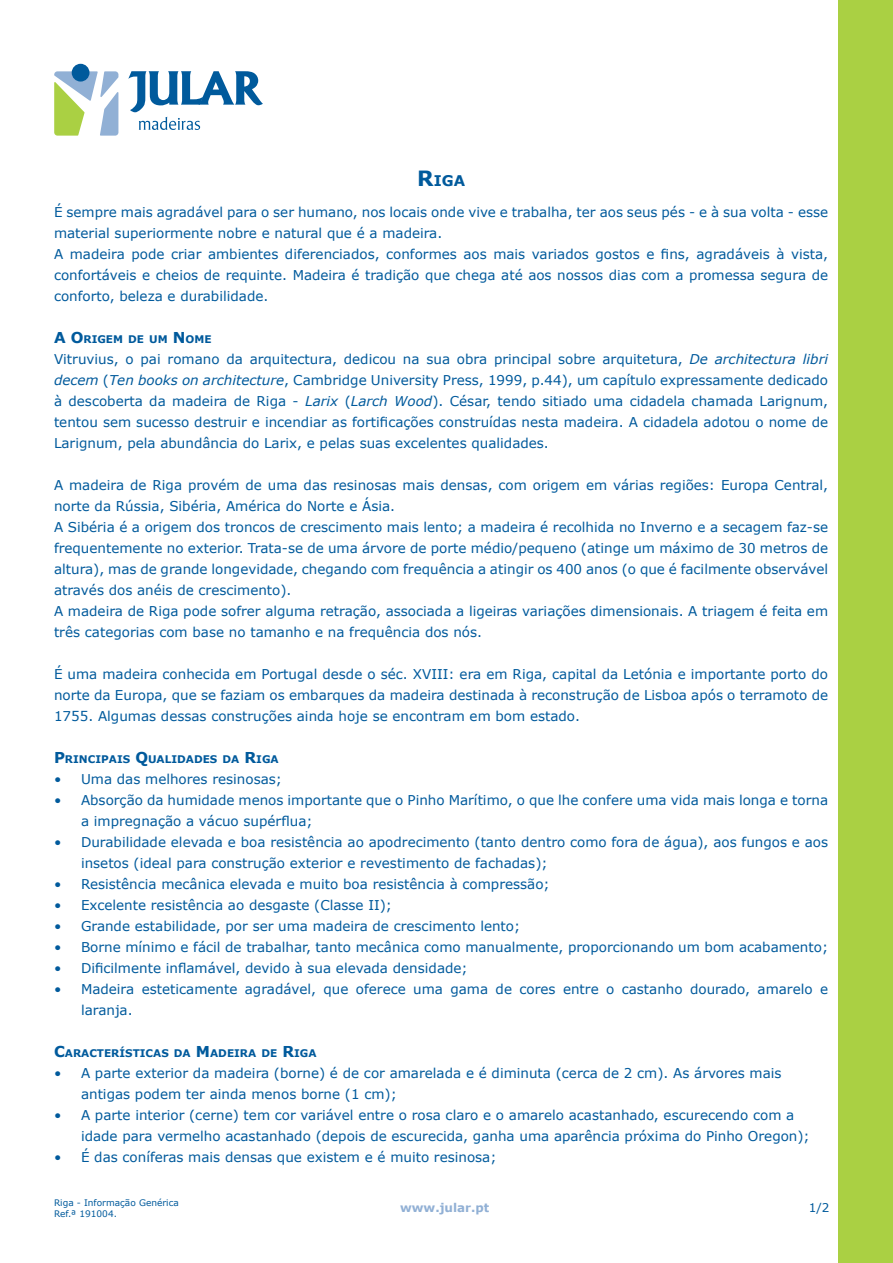
<style>
.page{position:relative;width:893px;height:1263px;background:#fff}
.page>*{position:absolute;margin:0;border:0;box-sizing:border-box;transform-origin:0 0}
.t1{font:700 15px "Verdana";color:#005a9c}
.t2{font:700 14.7px "Verdana";color:#005a9c}
.t3{font:13.5px/21px "Verdana";color:#005a9c}
.t4{font:italic 13.5px "Verdana";color:#005a9c}
.t5{font:700 12px "Verdana";color:#91b0d5}
.t6{font:12px "Verdana";color:#005a9c}
.t7{font:700 10.5px "Verdana";color:#005a9c}
.t8{font:9px "Verdana";color:#005a9c}
.s1{font-size:21px}
.s2{font-size:15px}
.s3{font-style:italic}
.s4{font-style:normal}
</style>
<div class="page">
<div style="left:839px;top:0;width:54px;height:1263px;background:#aad043"></div>
<svg style="left:128px;top:71px;width:135px;height:59px"></svg>
<svg style="left:54px;top:71px;width:64px;height:65px"></svg>
<div style="left:72px;top:64px;width:17px;height:18px;background:#005a9c;border-radius:50%"></div>
<p class="t2" style="left:417px;top:171px;width:49px"><span class="s1">R</span>IGA</p>
<p class="t3" style="left:54px;top:201px;width:776px">É sempre mais agradável para o ser humano, nos locais onde vive e trabalha, ter aos seus pés àe- sua volta - esse</p>
<p class="t3" style="left:54px;top:222px;width:390px">material superiormente nobre e natural que aé madeira.</p>
<p class="t3" style="left:791px;top:243px;width:39px">vista,</p>
<p class="t3" style="left:696px;top:243px;width:75px">agradáveis</p>
<p class="t3" style="left:776px;top:243px;width:10px">à</p>
<p class="t3" style="left:285px;top:243px;width:96px">diferenciados,</p>
<p class="t3" style="left:386px;top:243px;width:72px">conformes</p>
<p class="t3" style="left:661px;top:243px;width:30px">fins,</p>
<p class="t3" style="left:70px;top:243px;width:57px">madeira</p>
<p class="t3" style="left:131px;top:243px;width:35px">pode</p>
<p class="t3" style="left:208px;top:243px;width:72px">ambientes</p>
<p class="t3" style="left:532px;top:243px;width:59px">variados</p>
<p class="t3" style="left:171px;top:243px;width:32px">criar</p>
<p class="t3" style="left:493px;top:243px;width:33px">mais</p>
<p class="t3" style="left:54px;top:243px;width:776px">A<br>confortáveis e cheios de requinte. Madeira é tradição que chega até aos nossos dias com a promessa segura de conforto, beleza e durabilidade.</p>
<p class="t7" style="left:173px;top:332px;width:40px"><span class="s2">N</span>OME</p>
<p class="t3" style="left:596px;top:243px;width:46px">gostos</p>
<p class="t3" style="left:463px;top:243px;width:25px">aos</p>
<p class="t3" style="left:646px;top:243px;width:10px">e</p>
<p class="t7" style="left:71px;top:332px;width:54px"><span class="s2">O</span>RIGEM</p>
<p class="t1" style="left:54px;top:328px;width:13px">A</p>
<p class="t7" style="left:128px;top:332px;width:17px">DE</p>
<p class="t7" style="left:149px;top:332px;width:20px">UM</p>
<p class="t3" style="left:226px;top:348px;width:18px">da</p>
<p class="t3" style="left:344px;top:348px;width:54px">dedicou</p>
<p class="t3" style="left:457px;top:348px;width:32px">obra</p>
<p class="t3" style="left:494px;top:348px;width:59px">principal</p>
<p class="t3" style="left:558px;top:348px;width:39px">sobre</p>
<p class="t4" style="left:715px;top:350px;width:83px">architectura</p>
<p class="t4" style="left:803px;top:350px;width:27px">libri</p>
<p class="t3" style="left:54px;top:348px;width:81px">Vitruvius o,</p>
<p class="t3" style="left:54px;top:369px;width:776px"><span class="s3">decem</span> (<span class="s3">Ten books on architecture</span>, Cambridge University Press, 1999, p.44 ,) um capítulo expressamente dedicado</p>
<p class="t3" style="left:759px;top:390px;width:70px">Larignum,</p>
<p class="t3" style="left:141px;top:348px;width:22px">pai</p>
<p class="t3" style="left:250px;top:348px;width:89px">arquitectura,</p>
<p class="t3" style="left:602px;top:348px;width:82px">arquitetura,</p>
<p class="t4" style="left:690px;top:350px;width:20px">De</p>
<p class="t3" style="left:168px;top:348px;width:53px">romano</p>
<p class="t3" style="left:403px;top:348px;width:18px">na</p>
<p class="t3" style="left:426px;top:348px;width:25px">sua</p>
<p class="t3" style="left:54px;top:390px;width:776px">à<br>tentou sem sucesso destruir e incendiar as fortificações construídas nesta madeira A. cidadela adotou o nome de<br>Larignum, pela abundância do Larix e, pelas suas excelentes qualidades.</p>
<p class="t3" style="left:54px;top:474px;width:776px">A madeira de Riga provém de uma das resinosas mais densas, com origem em várias regiões: Europa Central, norte da Rússia, Sibéria, América do Norte e Ásia.<br>A Sibéria aé origem dos troncos de crescimento mais lento; a madeira é recolhida no Inverno ae secagem faz-se frequentemente no exterior. Trata-se de uma árvore de porte médio/pequeno (atinge um máximo de 30 metros de altura ,) mas de grande longevidade, chegando com frequência a atingir os 400 anos (o que é facilmente observável através dos anéis de crescimento .(<br>A madeira de Riga pode sofrer alguma retração, associada a ligeiras variações dimensionais A. triagem é feita em três categorias com base no tamanho e na frequência dos nós.</p>
<p class="t3" style="left:54px;top:663px;width:776px;text-align:justify">É uma madeira conhecida em Portugal desde o séc. XVIII: era em Riga, capital da Letónia e importante porto do norte da Europa, que se faziam os embarques da madeira destinada à reconstrução de Lisboa após o terramoto de 1755. Algumas dessas construções ainda hoje se encontram em bom estado.</p>
<p class="t7" style="left:245px;top:752px;width:36px"><span class="s2">R</span>IGA</p>
<p class="t3" style="left:450px;top:390px;width:43px">César,</p>
<p class="t3" style="left:69px;top:390px;width:76px">descoberta</p>
<p class="t3" style="left:149px;top:390px;width:18px">da</p>
<p class="t3" style="left:172px;top:390px;width:57px">madeira</p>
<p class="t3" style="left:234px;top:390px;width:18px">de</p>
<p class="t4" style="left:345px;top:392px;width:45px"><span class="s4">(</span>Larch</p>
<p class="t4" style="left:394px;top:392px;width:51px">Wood <span class="s4">.)</span></p>
<p class="t3" style="left:498px;top:390px;width:40px">tendo</p>
<p class="t3" style="left:543px;top:390px;width:46px">sitiado</p>
<p class="t3" style="left:630px;top:390px;width:57px">cidadela</p>
<p class="t3" style="left:692px;top:390px;width:63px">chamada</p>
<p class="t3" style="left:257px;top:390px;width:31px">Riga</p>
<p class="t4" style="left:305px;top:392px;width:35px">Larix</p>
<p class="t3" style="left:593px;top:390px;width:31px">uma</p>
<p class="t3" style="left:293px;top:390px;width:8px">-</p>
<p class="t7" style="left:135px;top:752px;width:84px"><span class="s2">Q</span>UALIDADES</p>
<p class="t7" style="left:54px;top:752px;width:78px"><span class="s2">P</span>RINCIPAIS</p>
<p class="t3" style="left:81px;top:768px;width:203px">Uma das melhores resinosas;</p>
<p class="t7" style="left:223px;top:752px;width:18px">DA</p>
<p class="t3" style="left:54px;top:768px;width:9px">•</p>
<p class="t3" style="left:54px;top:789px;width:9px">•</p>
<p class="t3" style="left:81px;top:789px;width:749px">Absorção da humidade menos importante que o Pinho Marítimo o, que lhe confere uma vida mais longa e torna</p>
<p class="t3" style="left:54px;top:831px;width:9px">•</p>
<p class="t3" style="left:81px;top:810px;width:749px">a impregnação a vácuo supérflua;<br>Durabilidade elevada e boa resistência ao apodrecimento (tanto dentro como fora de água ,) aos fungos e aos</p>
<p class="t3" style="left:54px;top:873px;width:9px">•</p>
<p class="t3" style="left:81px;top:852px;width:470px">insetos (ideal para construção exterior e revestimento de fachadas ;(<br>Resistência mecânica elevada e muito boa resistência à compressão;</p>
<p class="t3" style="left:54px;top:894px;width:9px">•</p>
<p class="t3" style="left:81px;top:894px;width:313px">Excelente resistência ao desgaste (Classe II ;(</p>
<p class="t3" style="left:54px;top:915px;width:9px">•</p>
<p class="t3" style="left:81px;top:915px;width:441px">Grande estabilidade, por ser uma madeira de crescimento lento;</p>
<p class="t3" style="left:54px;top:936px;width:9px">•</p>
<p class="t3" style="left:81px;top:936px;width:749px">Borne mínimo e fácil de trabalhar, tanto mecânica como manualmente, proporcionando um bom acabamento;</p>
<p class="t3" style="left:54px;top:957px;width:9px">•</p>
<p class="t3" style="left:81px;top:957px;width:388px">Dificilmente inflamável, devido à sua elevada densidade;</p>
<p class="t3" style="left:54px;top:978px;width:9px">•</p>
<p class="t3" style="left:81px;top:978px;width:55px">Madeira</p>
<p class="t3" style="left:142px;top:978px;width:97px">esteticamente</p>
<p class="t3" style="left:245px;top:978px;width:73px">agradável,</p>
<p class="t3" style="left:323px;top:978px;width:27px">que</p>
<p class="t3" style="left:356px;top:978px;width:51px">oferece</p>
<p class="t3" style="left:413px;top:978px;width:31px">uma</p>
<p class="t3" style="left:450px;top:978px;width:39px">gama</p>
<p class="t3" style="left:496px;top:978px;width:18px">de</p>
<p class="t3" style="left:519px;top:978px;width:38px">cores</p>
<p class="t3" style="left:563px;top:978px;width:37px">entre</p>
<p class="t3" style="left:606px;top:978px;width:10px">o</p>
<p class="t3" style="left:622px;top:978px;width:62px">castanho</p>
<p class="t3" style="left:690px;top:978px;width:62px">dourado,</p>
<p class="t3" style="left:758px;top:978px;width:57px">amarelo</p>
<p class="t3" style="left:820px;top:978px;width:10px">e</p>
<p class="t3" style="left:81px;top:999px;width:53px">laranja.</p>
<p class="t7" style="left:54px;top:1046px;width:116px"><span class="s2">C</span>ARACTERÍSTICAS</p>
<p class="t3" style="left:81px;top:1062px;width:702px">A parte exterior da madeira (borne) é de cor amarelada ée diminuta (cerca de 2 cm .) As árvores mais</p>
<p class="t7" style="left:196px;top:1046px;width:62px"><span class="s2">M</span>ADEIRA</p>
<p class="t7" style="left:282px;top:1046px;width:36px"><span class="s2">R</span>IGA</p>
<p class="t7" style="left:174px;top:1046px;width:18px">DA</p>
<p class="t7" style="left:261px;top:1046px;width:17px">DE</p>
<p class="t3" style="left:54px;top:1062px;width:9px">•</p>
<p class="t3" style="left:54px;top:1104px;width:9px">•</p>
<p class="t3" style="left:54px;top:1146px;width:9px">•</p>
<p class="t3" style="left:81px;top:1083px;width:715px">antigas podem ter ainda menos borne (1 cm ;(<br>A parte interior (cerne) tem cor variável entre o rosa claro oe amarelo acastanhado, escurecendo com a</p>
<p class="t3" style="left:81px;top:1125px;width:730px">idade para vermelho acastanhado (depois de escurecida, ganha uma aparência próxima do Pinho Oregon ;(<br>É das coníferas mais densas que existem ée muito resinosa;</p>
<p class="t8" style="left:54px;top:1197px;width:126px">Riga - Informação Genérica</p>
<p class="t8" style="left:54px;top:1207px;width:65px">Ref ª. 191004.</p>
<p class="t5" style="left:400px;top:1200px;width:91px">www.jular.pt</p>
<p class="t6" style="left:809px;top:1200px;width:22px">1/2</p>
</div>
